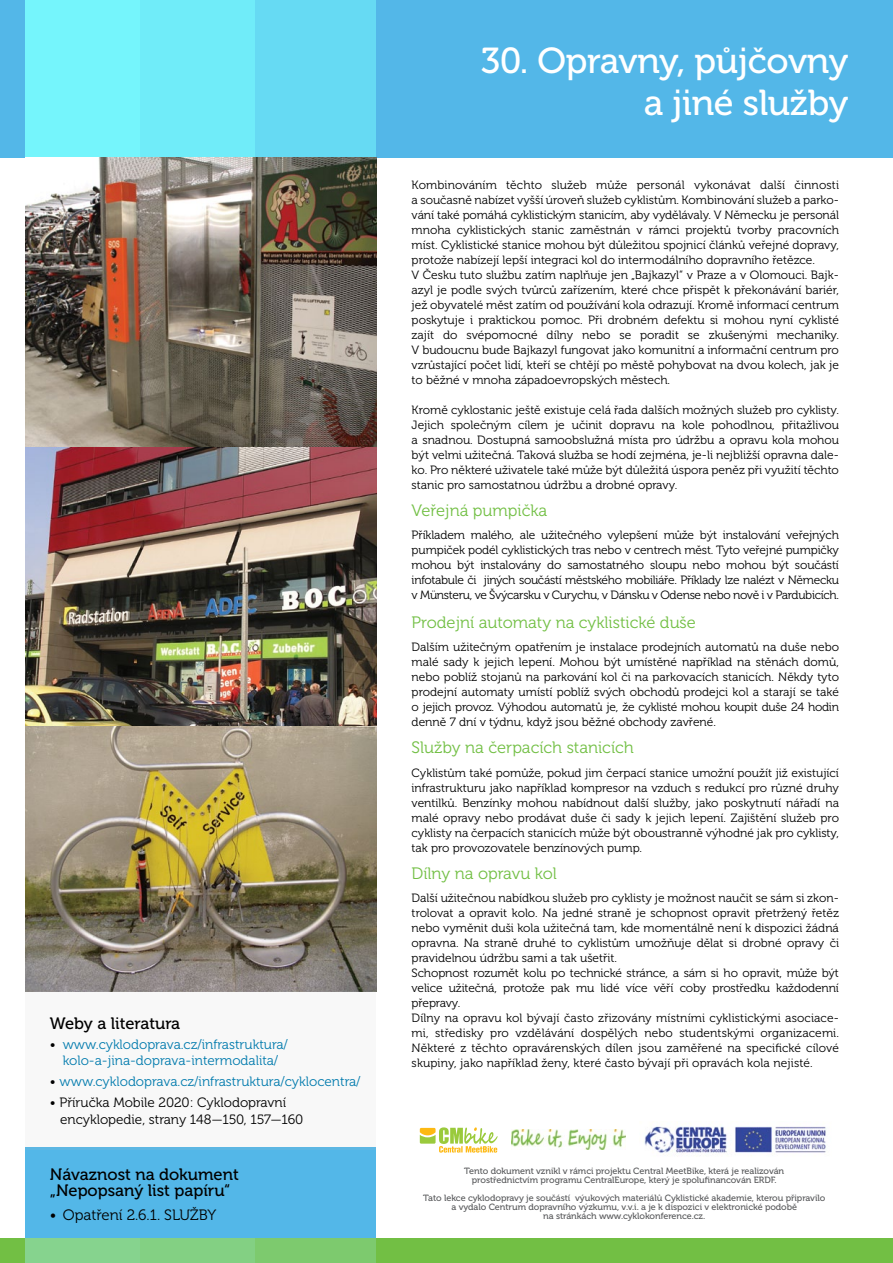
<style>
.page{position:relative;width:893px;height:1263px;background:#fff}
.page>*{position:absolute;margin:0;border:0;box-sizing:border-box;transform-origin:0 0}
.t1{font:36px/42px "Museo 500";letter-spacing:-.01em;color:#fff;text-align:right}
.t2{font:16.5px "Museo 300";color:#72bf44}
.t3{font:16.5px/16.5px "Museo 500";color:#000}
.t4{font:15px "Museo 300";color:#000}
.t5{font:13.5px/16.2px "Museo 300";color:#007aad;text-align:center}
.t6{font:13.5px/16.2px "Museo 300";color:#000}
.t7{font:12px/15px "Museo 300";color:#000;text-align:justify}
.t8{font:9px/9px "Museo 500";letter-spacing:-.005em;color:#58595b;text-align:center}
.s1{color:#000}
</style>
<div class="page">
<div style="left:0;top:0;width:893px;height:158px;background:#53b7e8"></div>
<div style="left:26px;top:0;width:350px;height:158px;background:#66daf3"></div>
<div style="left:26px;top:0;width:229px;height:158px;background:#70ecf9"></div>
<div style="left:26px;top:0;width:114px;height:158px;background:#75f5fc"></div>
<img style="left:26px;top:158px;width:350px;height:289px">
<img style="left:26px;top:447px;width:350px;height:544px">
<div style="left:26px;top:1147px;width:350px;height:116px;background:#53b7e8"></div>
<div style="left:0;top:1238px;width:893px;height:25px;background:#72bf44"></div>
<div style="left:26px;top:1238px;width:350px;height:25px;background:#7dca6e"></div>
<div style="left:26px;top:1238px;width:229px;height:25px;background:#83d083"></div>
<div style="left:26px;top:1238px;width:114px;height:25px;background:#86d38e"></div>
<div style="left:26px;top:991px;width:350px;height:158px;background:#f8f8f8"></div>
<img style="left:644px;top:1126px;width:182px;height:30px">
<img style="left:512px;top:1129px;width:113px;height:20px">
<svg style="left:420px;top:1127px;width:78px;height:25px"></svg>
<h2 class="t3" style="left:50px;top:1015px;width:132px">Weby a literatura</h2>
<p class="t5" style="left:50px;top:1037px;width:240px"><span class="s1">•</span> www.cyklodoprava.cz/infrastruktura/ kolo-a-jina-doprava-intermodalita/</p>
<p class="t5" style="left:50px;top:1074px;width:312px"><span class="s1">•</span> www.cyklodoprava.cz/infrastruktura/cyklocentra/</p>
<p class="t6" style="left:60px;top:1095px;width:245px;text-indent:-10px">• Příručka Mobile 2020: Cyklodopravní encyklopedie, strany 148—150, 157—160</p>
<h2 class="t3" style="left:50px;top:1166px;width:190px">Návaznost na dokument „Nepopsaný list papíru“</h2>
<p class="t4" style="left:50px;top:1206px;width:168px">• Opatření 2.6.1. SLUŽBY</p>
<h1 class="t1" style="left:481px;top:40px;width:369px">30. Opravny, půjčovny a jiné služby</h1>
<p class="t7" style="left:412px;top:177px;width:429px;text-align:left">Kombinováním těchto služeb může personál vykonávat další činnosti a současně nabízet vyšší úroveň služeb cyklistům. Kombinování služeb a parko&shy;vání také pomáhá cyklistickým stanicím, aby vydělávaly. V Německu je personál mnoha cyklistických stanic zaměstnán v rámci projektů tvorby pracovních míst. Cyklistické stanice mohou být důležitou spojnicí článků veřejné dopravy, protože nabízejí lepší integraci kol do intermodálního dopravního řetězce.<br>V Česku tuto službu zatím naplňuje jen „Bajkazyl“ v Praze a v Olomouci. Bajk&shy;azyl je podle svých tvůrců zařízením, které chce přispět k překonávání bariér, jež obyvatelé měst zatím od používání kola odrazují. Kromě informací centrum poskytuje i praktickou pomoc. Při drobném defektu si mohou nyní cyklisté zajít do svépomocné dílny nebo se poradit se zkušenými mechaniky.<br>V budoucnu bude Bajkazyl fungovat jako komunitní a informační centrum pro vzrůstající počet lidí, kteří se chtějí po městě pohybovat na dvou kolech, jak je to běžné v mnoha západoevropských městech.</p>
<p class="t7" style="left:412px;top:402px;width:429px">Kromě cyklostanic ještě existuje celá řada dalších možných služeb pro cyklisty.<br>Jejich společným cílem je učinit dopravu na kole pohodlnou, přitažlivou a snadnou. Dostupná samoobslužná místa pro údržbu a opravu kola mohou být velmi užitečná. Taková služba se hodí zejména, je-li nejbližší opravna dale&shy;ko. Pro některé uživatele také může být důležitá úspora peněz při využití těchto stanic pro samostatnou údržbu a drobné opravy.</p>
<h2 class="t2" style="left:412px;top:501px;width:137px">Veřejná pumpička</h2>
<p class="t7" style="left:412px;top:528px;width:429px">Příkladem malého, ale užitečného vylepšení může být instalování veřejných pumpiček podél cyklistických tras nebo v centrech měst. Tyto veřejné pumpičky mohou být instalovány do samostatného sloupu nebo mohou být součástí infotabule či jiných součástí městského mobiliáře. Příklady lze nalézt v Německu v Münsteru, ve Švýcarsku v Curychu, v Dánsku v Odense nebo nově i v Pardubicích.</p>
<h2 class="t2" style="left:412px;top:613px;width:286px">Prodejní automaty na cyklistické duše</h2>
<p class="t7" style="left:412px;top:640px;width:429px">Dalším užitečným opatřením je instalace prodejních automatů na duše nebo malé sady k jejich lepení. Mohou být umístěné například na stěnách domů, nebo poblíž stojanů na parkování kol či na parkovacích stanicích. Někdy tyto prodejní automaty umístí poblíž svých obchodů prodejci kol a starají se také o jejich provoz. Výhodou automatů je, že cyklisté mohou koupit duše 24 hodin denně 7 dní v týdnu, když jsou běžné obchody zavřené.</p>
<h2 class="t2" style="left:412px;top:739px;width:224px">Služby na čerpacích stanicích</h2>
<p class="t7" style="left:412px;top:765px;width:429px">Cyklistům také pomůže, pokud jim čerpací stanice umožní použít již existující infrastrukturu jako například kompresor na vzduch s redukcí pro různé druhy ventilků. Benzínky mohou nabídnout další služby, jako poskytnutí nářadí na malé opravy nebo prodávat duše či sady k jejich lepení. Zajištění služeb pro cyklisty na čerpacích stanicích může být oboustranně výhodné jak pro cyklisty, tak pro provozovatele benzínových pump.</p>
<h2 class="t2" style="left:412px;top:864px;width:147px">Dílny na opravu kol</h2>
<p class="t7" style="left:412px;top:891px;width:429px;text-align:left">Další užitečnou nabídkou služeb pro cyklisty je možnost naučit se sám si zkon&shy;trolovat a opravit kolo. Na jedné straně je schopnost opravit přetržený řetěz nebo vyměnit duši kola užitečná tam, kde momentálně není k dispozici žádná opravna. Na straně druhé to cyklistům umožňuje dělat si drobné opravy či pravidelnou údržbu sami a tak ušetřit.<br>Schopnost rozumět kolu po technické stránce, a sám si ho opravit, může být velice užitečná, protože pak mu lidé více věří coby prostředku každodenní přepravy.<br>Dílny na opravu kol bývají často zřizovány místními cyklistickými asociace&shy;mi, středisky pro vzdělávání dospělých nebo studentskými organizacemi.<br>Některé z těchto opravárenských dílen jsou zaměřené na specifické cílové skupiny, jako například ženy, které často bývají při opravách kola nejisté.</p>
<p class="t8" style="left:464px;top:1167px;width:321px">Tento dokument vznikl v rámci projektu Central MeetBike, která je realizován prostřednictvím programu CentralEurope, který je spolufinancován ERDF.</p>
<p class="t8" style="left:423px;top:1194px;width:404px">Tato lekce cyklodopravy je součástí výukových materiálů Cyklistické akademie, kterou připravilo a vydalo Centrum dopravního výzkumu, v.v.i. a je k dispozici v elektronické podobě<br>na stránkách www.cyklokonference.cz.</p>
</div>
